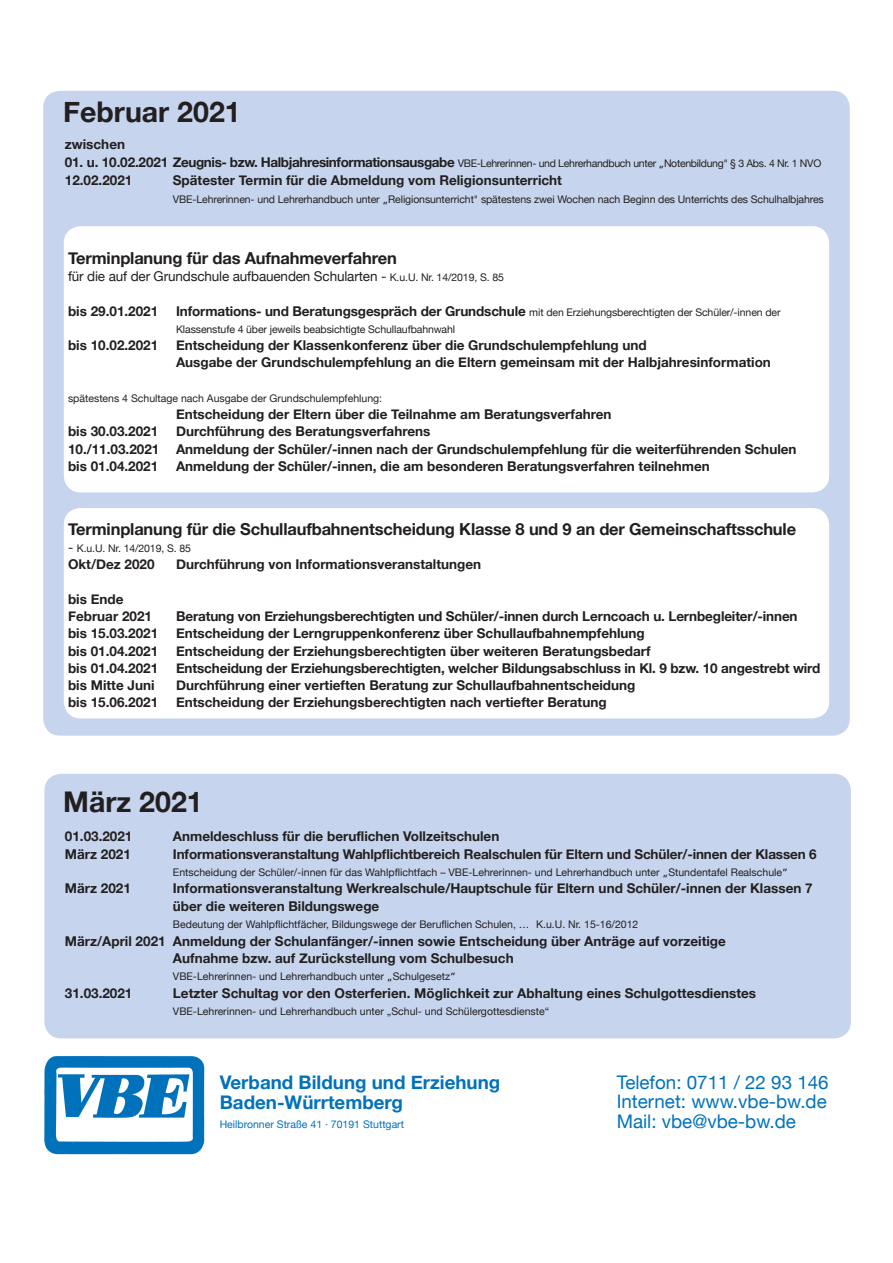
<style>
.page{position:relative;width:893px;height:1263px;background:#fff}
.page>*{position:absolute;margin:0;border:0;box-sizing:border-box;transform-origin:0 0}
.t1{font:700 28.5px "Helvetica Neue";color:#231f20}
._04_Body{font:18.75px "Helvetica Neue";color:#0072bc}
._04_Body-2{font:700 18.75px "Helvetica Neue";color:#0072bc}
._04_Body-3{font:700 16.5px "Helvetica Neue";letter-spacing:-.01em;color:#231f20}
._04_Body-4{font:700 13.5px/17.4px "Helvetica Neue";color:#231f20}
._04_Body-5{font:13.5px "Helvetica Neue";letter-spacing:-.01em;color:#231f20}
._04_Body-6{font:10.5px "Helvetica Neue";color:#231f20}
._04_Body-7{font:10.5px "Helvetica Neue";letter-spacing:-.03em;color:#231f20}
._04_Body-8{font:10.5px "Helvetica Neue";color:#0072bc}
.s1{font-weight:700;font-size:13.5px}
.s2{font-family:"Frutiger"}
.s3{font-size:10.5px}
.s4{font-size:13.5px}
</style>
<div class="page">
<div style="left:44px;top:774px;width:807px;height:264px;background:#c6d5ed;border-radius:17px"></div>
<div style="left:43px;top:91px;width:807px;height:645px;background:#c6d5ed;border-radius:17px"></div>
<div style="left:64px;top:226px;width:765px;height:266px;background:#fff;border-radius:17px"></div>
<div style="left:64px;top:508px;width:765px;height:210px;background:#fff;border-radius:17px"></div>
<img style="left:44px;top:1056px;width:161px;height:99px">
<p class="t1" style="left:63px;top:89px;width:179px">Februar 2021</p>
<p class="_04_Body-4" style="left:65px;top:136px;width:62px">zwischen</p>
<p class="_04_Body-7" style="left:65px;top:156px;width:758px"><span class="s1">01. u. 10.02.2021 Zeugnis- bzw. Halbjahresinformationsausgabe</span> VBE-Lehrerinnen- und Lehrerhandbuch unter <span class="s2">„</span>Notenbildung" § 3 Abs. 4 Nr. 1 NVO</p>
<p class="_04_Body-4" style="left:65px;top:172px;width:69px">12.02.2021</p>
<p class="_04_Body-4" style="left:173px;top:172px;width:391px">Spätester Termin für die Abmeldung vom Religionsunterricht</p>
<p class="_04_Body-6" style="left:173px;top:192px;width:652px">VBE-Lehrerinnen- und Lehrerhandbuch unter <span class="s2">„</span>Religionsunterricht" spätestens zwei Wochen nach Beginn des Unterrichts des Schulhalbjahres</p>
<p class="_04_Body-3" style="left:68px;top:245px;width:330px">Terminplanung für das Aufnahmeverfahren</p>
<p class="_04_Body-5" style="left:68px;top:267px;width:437px">für die auf der Grundschule aufbauenden Schularten - <span class="s3">K.u.U. Nr. 14/2019, S. 85</span></p>
<p class="_04_Body-4" style="left:68px;top:302px;width:92px">bis 29.01.2021</p>
<p class="_04_Body-6" style="left:176px;top:304px;width:606px"><span class="s1">Informations- und Beratungsgespräch der Grundschule</span> mit den Erziehungsberechtigten der Schüler/-innen der</p>
<p class="_04_Body-6" style="left:176px;top:322px;width:281px">Klassenstufe 4 über jeweils beabsichtigte Schullaufbahnwahl</p>
<p class="_04_Body-4" style="left:68px;top:337px;width:92px">bis 10.02.2021</p>
<p class="_04_Body-4" style="left:176px;top:337px;width:472px">Entscheidung der Klassenkonferenz über die Grundschulempfehlung und</p>
<p class="_04_Body-4" style="left:176px;top:354px;width:596px">Ausgabe der Grundschulempfehlung an die Eltern gemeinsam mit der Halbjahresinformation</p>
<p class="_04_Body-6" style="left:68px;top:391px;width:316px">spätestens 4 Schultage nach Ausgabe der Grundschulempfehlung:</p>
<p class="_04_Body-4" style="left:176px;top:406px;width:437px">Entscheidung der Eltern über die Teilnahme am Beratungsverfahren</p>
<p class="_04_Body-4" style="left:68px;top:423px;width:92px">bis 30.03.2021</p>
<p class="_04_Body-4" style="left:176px;top:423px;width:256px">Durchführung des Beratungsverfahrens</p>
<p class="_04_Body-4" style="left:68px;top:440px;width:730px">10./11.03.2021 Anmeldung der Schüler/-innen nach der Grundschulempfehlung für die weiterführenden Schulen</p>
<p class="_04_Body-4" style="left:68px;top:458px;width:92px">bis 01.04.2021</p>
<p class="_04_Body-4" style="left:176px;top:458px;width:535px">Anmeldung der Schüler/-innen, die am besonderen Beratungsverfahren teilnehmen</p>
<p class="_04_Body-3" style="left:68px;top:516px;width:730px">Terminplanung für die Schullaufbahnentscheidung Klasse 8 und 9 an der Gemeinschaftsschule</p>
<p class="_04_Body-6" style="left:68px;top:541px;width:124px"><span class="s4">-</span> K.u.U. Nr. 14/2019, S. 85</p>
<p class="_04_Body-4" style="left:68px;top:556px;width:88px">Okt/Dez 2020</p>
<p class="_04_Body-4" style="left:176px;top:556px;width:307px">Durchführung von Informationsveranstaltungen</p>
<p class="_04_Body-4" style="left:68px;top:591px;width:57px">bis Ende</p>
<p class="_04_Body-4" style="left:68px;top:608px;width:86px">Februar 2021</p>
<p class="_04_Body-4" style="left:176px;top:608px;width:623px">Beratung von Erziehungsberechtigten und Schüler/-innen durch Lerncoach u. Lernbegleiter/-innen</p>
<p class="_04_Body-4" style="left:68px;top:625px;width:92px">bis 15.03.2021</p>
<p class="_04_Body-4" style="left:176px;top:625px;width:470px">Entscheidung der Lerngruppenkonferenz über Schullaufbahnempfehlung</p>
<p class="_04_Body-4" style="left:68px;top:642px;width:92px">bis 01.04.2021</p>
<p class="_04_Body-4" style="left:176px;top:642px;width:476px">Entscheidung der Erziehungsberechtigten über weiteren Beratungsbedarf</p>
<p class="_04_Body-4" style="left:68px;top:660px;width:92px">bis 01.04.2021</p>
<p class="_04_Body-4" style="left:176px;top:660px;width:646px">Entscheidung der Erziehungsberechtigten, welcher Bildungsabschluss in Kl. 9 bzw. 10 angestrebt wird</p>
<p class="_04_Body-4" style="left:68px;top:677px;width:88px">bis Mitte Juni</p>
<p class="_04_Body-4" style="left:176px;top:677px;width:461px">Durchführung einer vertieften Beratung zur Schullaufbahnentscheidung</p>
<p class="_04_Body-4" style="left:68px;top:694px;width:92px">bis 15.06.2021</p>
<p class="_04_Body-4" style="left:176px;top:694px;width:432px">Entscheidung der Erziehungsberechtigten nach vertiefter Beratung</p>
<p class="t1" style="left:63px;top:780px;width:141px">März 2021</p>
<p class="_04_Body-4" style="left:65px;top:828px;width:69px">01.03.2021</p>
<p class="_04_Body-4" style="left:173px;top:828px;width:328px">Anmeldeschluss für die beruflichen Vollzeitschulen</p>
<p class="_04_Body-4" style="left:65px;top:845px;width:68px">März 2021</p>
<p class="_04_Body-4" style="left:173px;top:845px;width:645px">Informationsveranstaltung Wahlpflichtbereich Realschulen für Eltern und Schüler/-innen der Klassen 6</p>
<p class="_04_Body-6" style="left:173px;top:865px;width:616px">Entscheidung der Schüler/-innen für das Wahlpflichtfach – VBE-Lehrerinnen- und Lehrerhandbuch unter <span class="s2">„</span>Stundentafel Realschule<span class="s2">”</span></p>
<p class="_04_Body-4" style="left:65px;top:880px;width:68px">März 2021</p>
<p class="_04_Body-4" style="left:173px;top:880px;width:641px">Informationsveranstaltung Werkrealschule/Hauptschule für Eltern und Schüler/-innen der Klassen 7</p>
<p class="_04_Body-4" style="left:173px;top:898px;width:208px">über die weiteren Bildungswege</p>
<p class="_04_Body-6" style="left:173px;top:917px;width:467px">Bedeutung der Wahlpflichtfächer, Bildungswege der Beruflichen Schulen, … K.u.U. Nr. 15-16/2012</p>
<p class="_04_Body-4" style="left:173px;top:932px;width:554px;text-indent:-108px">März/April 2021 Anmeldung der Schulanfänger/-innen sowie Entscheidung über Anträge auf vorzeitige<br>Aufnahme bzw. auf Zurückstellung vom Schulbesuch</p>
<p class="_04_Body-6" style="left:173px;top:969px;width:284px">VBE-Lehrerinnen- und Lehrerhandbuch unter <span class="s2">„</span>Schulgesetz<span class="s2">”</span></p>
<p class="_04_Body-4" style="left:65px;top:985px;width:69px">31.03.2021</p>
<p class="_04_Body-4" style="left:173px;top:985px;width:585px">Letzter Schultag vor den Osterferien. Möglichkeit zur Abhaltung eines Schulgottesdienstes</p>
<p class="_04_Body-6" style="left:173px;top:1004px;width:378px">VBE-Lehrerinnen- und Lehrerhandbuch unter „Schul- und Schülergottesdienste“</p>
<p class="_04_Body-2" style="left:220px;top:1068px;width:282px">Verband Bildung und Erziehung</p>
<p class="_04_Body-2" style="left:220px;top:1087px;width:185px">Baden-Würrtemberg</p>
<p class="_04_Body-8" style="left:220px;top:1117px;width:186px">Heilbronner Straße 41 · 70191 Stuttgart</p>
<p class="_04_Body" style="left:617px;top:1069px;width:213px">Telefon: 0711 / 22 93 146</p>
<p class="_04_Body" style="left:617px;top:1088px;width:212px">Internet: www.vbe-bw.de</p>
<p class="_04_Body" style="left:617px;top:1108px;width:181px">Mail: vbe@vbe-bw.de</p>
</div>
